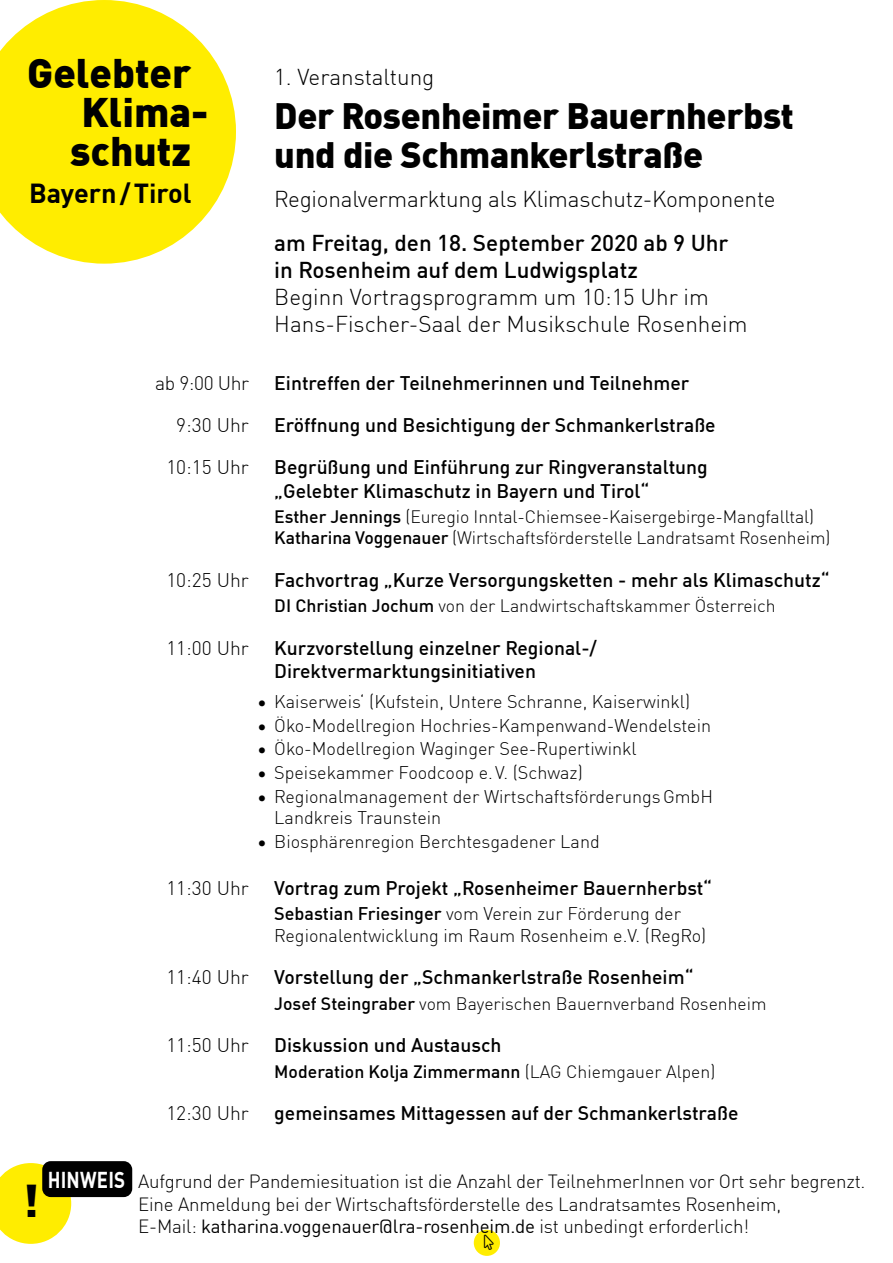
<style>
.page{position:relative;width:893px;height:1263px;background:#fff}
.page>*{position:absolute;margin:0;border:0;box-sizing:border-box;transform-origin:0 0}
.t1{font:900 45px "DINOT";color:#000}
.t2{font:900 40.5px "DINOT";color:#000}
.t3{font:900 36px/39px "DINOT";letter-spacing:-.01em;color:#000}
.t4{font:700 27px "DINOT";color:#000}
.t5{font:300 22.5px/27px "DINOT";color:#000}
.t6{font:500 22.5px/27px "DINOT";color:#000}
.t7{font:700 22.5px "DINOT";letter-spacing:.01em;color:#fff;scale:.83 1}
.ul_Fakten_2{font:500 19.35px/23.2px "DINOT";color:#000}
.ul_Fakten_2-2{font:300 19.35px "DINOT";color:#000}
.t8{font:300 18.75px/22.5px "DINOT";letter-spacing:-.01em;color:#000}
.ul_Fakten_2-3{font:300 18px/21.6px "DINOT";color:#000}
.ul_Fakten_2-4{font:300 17.7px/21.1px "DINOT";letter-spacing:-.005em;color:#000}
.ul_Fakten_2-5{font:500 17.7px "DINOT";color:#000}
.t9{font:300 15.3px "Font Awesome 5 Pro";color:#000}
.s1{font-weight:500}
.s2{font-weight:300}
.s3{font-weight:400}
</style>
<div class="page">
<div style="left:474px;top:1230px;width:26px;height:26px;background:#ffed00;border-radius:50%"></div>
<svg style="left:0;top:0;width:236px;height:264px;fill:#ffed00"></svg>
<svg style="left:0;top:1163px;width:71px;height:81px;background:#feef21"></svg>
<div style="left:42px;top:1161px;width:90px;height:36px;background:#000;border-radius:9px"></div>
<p class="t2" style="left:27px;top:41px;width:166px">Gelebter</p>
<p class="t2" style="left:82px;top:80px;width:128px">Klima-</p>
<p class="t2" style="left:70px;top:119px;width:123px">schutz</p>
<p class="t4" style="left:29px;top:172px;width:164px">Bayern/Tirol</p>
<p class="t5" style="left:274px;top:62px;width:162px">1. Veranstaltung</p>
<p class="t3" style="left:274px;top:92px;width:521px">Der Rosenheimer Bauernherbst und die Schmankerlstraße</p>
<p class="t5" style="left:274px;top:183px;width:503px">Regionalvermarktung als Klimaschutz-Komponente</p>
<p class="t6" style="left:274px;top:227px;width:456px">am Freitag, den 18. September 2020 ab 9 Uhr in Rosenheim auf dem Ludwigsplatz</p>
<p class="t5" style="left:274px;top:281px;width:475px">Beginn Vortragsprogramm um 10:15 Uhr im<br>Hans-Fischer-Saal der Musikschule Rosenheim</p>
<p class="ul_Fakten_2-2" style="left:155px;top:368px;width:96px">ab 9:00 Uhr</p>
<p class="ul_Fakten_2" style="left:274px;top:369px;width:417px">Eintreffen der Teilnehmerinnen und Teilnehmer</p>
<p class="ul_Fakten_2-2" style="left:176px;top:410px;width:74px">9:30 Uhr</p>
<p class="ul_Fakten_2" style="left:274px;top:412px;width:443px">Eröffnung und Besichtigung der Schmankerlstraße</p>
<p class="ul_Fakten_2-2" style="left:166px;top:453px;width:84px">10:15 Uhr</p>
<p class="ul_Fakten_2" style="left:274px;top:454px;width:435px">Begrüßung und Einführung zur Ringveranstaltung „Gelebter Klimaschutz in Bayern und Tirol“</p>
<p class="ul_Fakten_2-4" style="left:274px;top:505px;width:558px"><span class="s1">Esther Jennings</span> (Euregio Inntal-Chiemsee-Kaisergebirge-Mangfalltal)<br><span class="s1">Katharina Voggenauer</span> (Wirtschaftsförderstelle Landratsamt Rosenheim)</p>
<p class="ul_Fakten_2-2" style="left:166px;top:565px;width:84px">10:25 Uhr</p>
<p class="ul_Fakten_2" style="left:274px;top:566px;width:557px">Fachvortrag „Kurze Versorgungsketten - mehr als Klimaschutz“</p>
<p class="ul_Fakten_2-4" style="left:274px;top:594px;width:503px"><span class="s1">DI Christian Jochum</span> von der Landwirtschaftskammer Österreich</p>
<p class="ul_Fakten_2-2" style="left:166px;top:633px;width:84px">11:00 Uhr</p>
<p class="ul_Fakten_2" style="left:274px;top:634px;width:324px">Kurzvorstellung einzelner Regional-/<br>Direktvermarktungsinitiativen</p>
<p class="ul_Fakten_2-3" style="left:257px;top:689px;width:434px">• Kaiserweis‘ (Kufstein, Untere Schranne, Kaiserwinkl)</p>
<p class="ul_Fakten_2-3" style="left:257px;top:713px;width:455px">• Öko-Modellregion Hochries-Kampenwand-Wendelstein</p>
<p class="ul_Fakten_2-3" style="left:257px;top:736px;width:381px">• Öko-Modellregion Waginger See-Rupertiwinkl</p>
<p class="ul_Fakten_2-3" style="left:257px;top:760px;width:327px">• Speisekammer Foodcoop e.V. (Schwaz)</p>
<p class="ul_Fakten_2-3" style="left:274px;top:784px;width:440px;text-indent:-17px">• Regionalmanagement der WirtschaftsförderungsGmbH<br>Landkreis Traunstein</p>
<p class="ul_Fakten_2-3" style="left:257px;top:829px;width:344px">• Biosphärenregion Berchtesgadener Land</p>
<p class="ul_Fakten_2-2" style="left:166px;top:873px;width:84px">11:30 Uhr</p>
<p class="ul_Fakten_2" style="left:274px;top:874px;width:439px">Vortrag zum Projekt „Rosenheimer Bauernherbst“</p>
<p class="ul_Fakten_2-3" style="left:274px;top:901px;width:434px"><span class="s1">Sebastian Friesinger</span> vom Verein zur Förderung der<br>Regionalentwicklung im Raum Rosenheim e.V. (RegRo)</p>
<p class="ul_Fakten_2-2" style="left:166px;top:962px;width:84px">11:40 Uhr</p>
<p class="ul_Fakten_2" style="left:274px;top:964px;width:421px">Vorstellung der „Schmankerlstraße Rosenheim“</p>
<p class="ul_Fakten_2-4" style="left:274px;top:991px;width:494px"><span class="s1">Josef Steingraber</span> vom Bayerischen Bauernverband Rosenheim</p>
<p class="ul_Fakten_2-2" style="left:166px;top:1030px;width:84px">11:50 Uhr</p>
<p class="ul_Fakten_2" style="left:274px;top:1032px;width:229px">Diskussion und Austausch</p>
<p class="ul_Fakten_2-5" style="left:274px;top:1057px;width:443px">Moderation Kolja Zimmermann <span class="s2">(LAG Chiemgauer Alpen)</span></p>
<p class="ul_Fakten_2-2" style="left:166px;top:1098px;width:84px">12:30 Uhr</p>
<p class="ul_Fakten_2" style="left:274px;top:1099px;width:466px">gemeinsames Mittagessen auf der Schmankerlstraße</p>
<p class="t7" style="left:48px;top:1162px;width:95px">HINWEIS</p>
<p class="t1" style="left:22px;top:1165px;width:18px">!</p>
<p class="t8" style="left:138px;top:1168px;width:729px">Aufgrund der Pandemiesituation ist die Anzahl der TeilnehmerInnen vor Ort sehr begrenzt.<br>Eine Anmeldung bei der Wirtschaftsförderstelle des Landratsamtes Rosenheim,<br>E-Mail: <span class="s3">katharina.voggenauer@lra-rosenheim.de</span> ist unbedingt erforderlich!</p>
<p class="t9" style="left:484px;top:1235px;width:11px">□◆▲□■▼</p>
</div>
